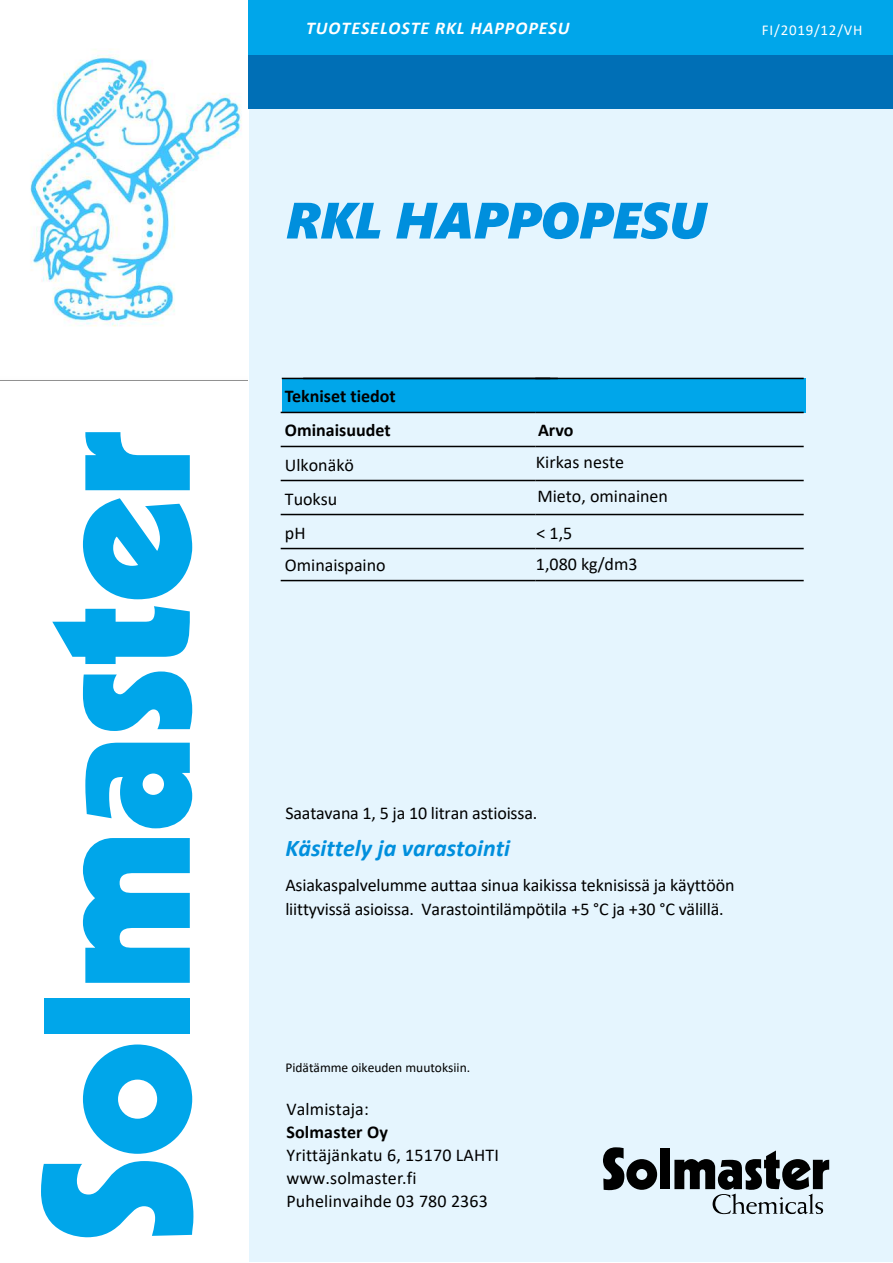
<style>
.page{position:relative;width:893px;height:1263px;background:#fff}
.page>*{position:absolute;margin:0;border:0;box-sizing:border-box;transform-origin:0 0}
.t1{font:italic 51px "Segoe UI Black";letter-spacing:-.01em;color:#008fdd}
.t2{font:italic 700 24px "Calibri";color:#008fdd}
.t3{font:18px/32.1px "Calibri";letter-spacing:-.01em;color:#000}
.t4{font:18px/23.1px "Calibri";letter-spacing:.01em;color:#000}
.t5{font:700 18px/34px "Calibri";color:#000}
.t6{font:italic 700 18px "Calibri";letter-spacing:.05em;color:#fff}
.t7{font:15px "Calibri";letter-spacing:.05em;color:#fff}
.t8{font:13.5px "Calibri";color:#000}
</style>
<div class="page">
<img style="left:30px;top:49px;width:212px;height:278px">
<div style="left:250px;top:108px;width:643px;height:1153px;background:#e5f5fe"></div>
<div style="left:249px;top:0;width:644px;height:61px;background:#00a6ea"></div>
<div style="left:249px;top:55px;width:644px;height:53px;background:#006fb6"></div>
<svg style="left:603px;top:1147px;width:54px;height:43px;background:#636a6e"></svg>
<div style="left:660px;top:1148px;width:10px;height:41px;background:#000"></div>
<svg style="left:674px;top:1150px;width:155px;height:64px;background:#8d979c"></svg>
<div style="left:282px;top:378px;width:523px;height:34px;background:#00a6ea"></div>
<hr style="left:535px;top:378px;width:269px;height:1px;background:#000">
<hr style="left:281px;top:412px;width:254px;height:1px;background:#000">
<hr style="left:535px;top:412px;width:269px;height:1px;background:#000">
<hr style="left:281px;top:446px;width:254px;height:1px;background:#000">
<hr style="left:535px;top:446px;width:269px;height:1px;background:#000">
<hr style="left:281px;top:480px;width:254px;height:1px;background:#000">
<hr style="left:535px;top:480px;width:269px;height:1px;background:#000">
<hr style="left:281px;top:514px;width:254px;height:1px;background:#000">
<hr style="left:535px;top:514px;width:269px;height:1px;background:#000">
<hr style="left:281px;top:548px;width:254px;height:1px;background:#000">
<hr style="left:535px;top:548px;width:269px;height:1px;background:#000">
<hr style="left:281px;top:580px;width:254px;height:1px;background:#000">
<hr style="left:535px;top:580px;width:269px;height:1px;background:#000">
<svg style="left:41px;top:1161px;width:152px;height:76px"></svg>
<svg style="left:83px;top:1044px;width:109px;height:110px"></svg>
<div style="left:45px;top:998px;width:145px;height:35px;background:#00a6ea"></div>
<svg style="left:83px;top:838px;width:107px;height:145px"></svg>
<svg style="left:85px;top:743px;width:107px;height:85px"></svg>
<svg style="left:83px;top:671px;width:109px;height:60px"></svg>
<svg style="left:52px;top:606px;width:138px;height:58px"></svg>
<svg style="left:83px;top:498px;width:109px;height:101px"></svg>
<svg style="left:85px;top:432px;width:105px;height:58px"></svg>
<hr style="left:282px;top:378px;width:268px;height:1px;background:#000">
<p class="t6" style="left:306px;top:16px;width:265px">TUOTESELOSTE RKL HAPPOPESU</p>
<p class="t7" style="left:762px;top:19px;width:102px">FI/2019/12/VH</p>
<h1 class="t1" style="left:286px;top:181px;width:422px">RKL HAPPOPESU</h1>
<p class="t5" style="left:285px;top:379px;width:112px">Tekniset tiedot<br>Ominaisuudet</p>
<p class="t5" style="left:538px;top:413px;width:37px">Arvo</p>
<p class="t3" style="left:285px;top:449px;width:71px">Ulkonäkö</p>
<p class="t3" style="left:536px;top:446px;width:90px">Kirkas neste</p>
<p class="t3" style="left:285px;top:483px;width:54px">Tuoksu</p>
<p class="t3" style="left:537px;top:480px;width:132px">Mieto, ominainen</p>
<p class="t3" style="left:285px;top:517px;width:102px">pH<br>Ominaispaino</p>
<p class="t3" style="left:536px;top:517px;width:103px;line-height:30.6px">&lt; 1,5<br>1,080 kg/dm3</p>
<p class="t3" style="left:285px;top:796px;width:253px">Saatavana 1, 5 ja 10 litran astioissa.</p>
<h2 class="t2" style="left:285px;top:831px;width:226px">Käsittely ja varastointi</h2>
<p class="t3" style="left:285px;top:873px;width:451px;line-height:24px">Asiakaspalvelumme auttaa sinua kaikissa teknisissä ja käyttöön liittyvissä asioissa. Varastointilämpötila +5 °C ja +30 °C välillä.</p>
<p class="t8" style="left:285px;top:1058px;width:186px">Pidätämme oikeuden muutoksiin.</p>
<p class="t4" style="left:286px;top:1097px;width:84px">Valmistaja:</p>
<p class="t5" style="left:286px;top:1115px;width:103px">Solmaster Oy</p>
<p class="t4" style="left:286px;top:1143px;width:214px">Yrittäjänkatu 6, 15170 LAHTI www.solmaster.fi<br>Puhelinvaihde 03 780 2363</p>
</div>
